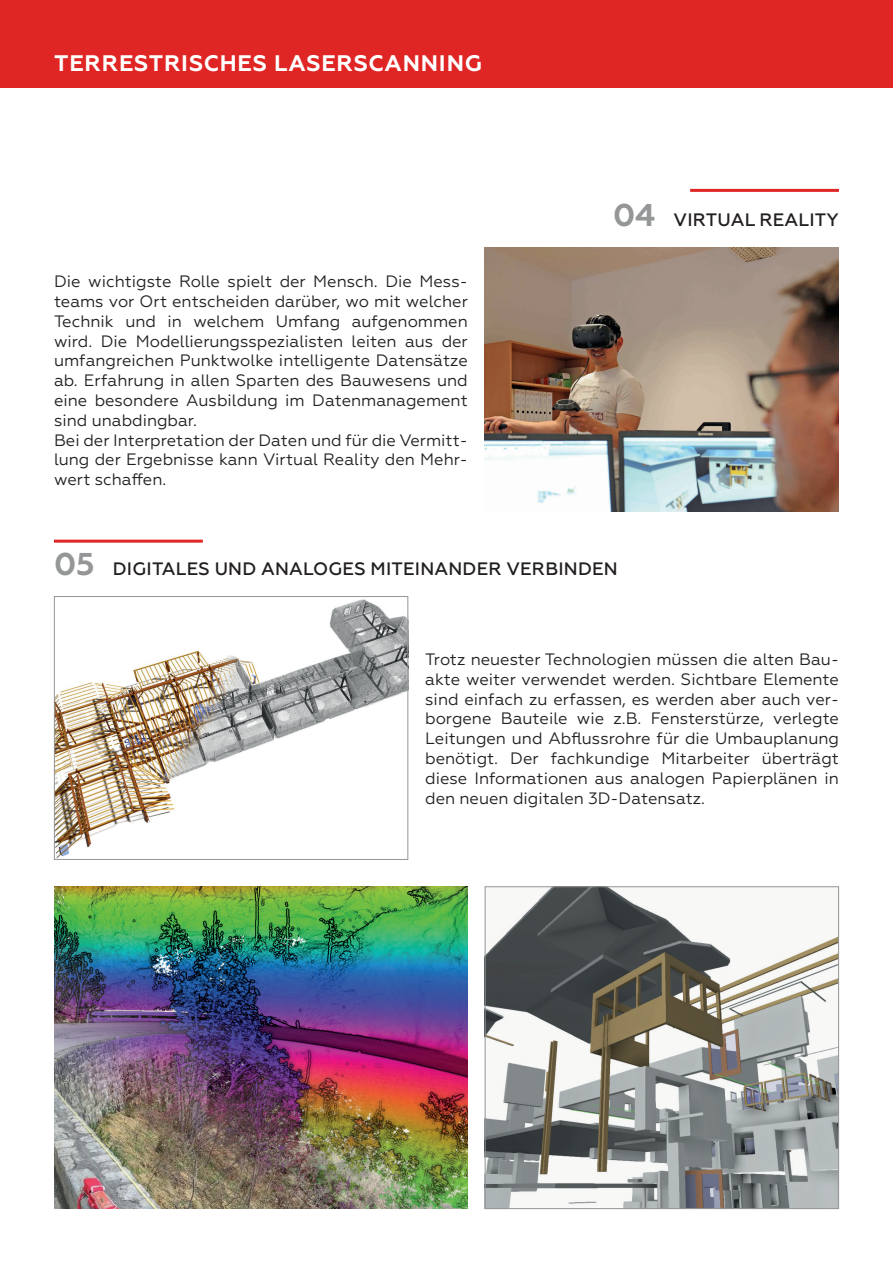
<style>
.page{position:relative;width:893px;height:1263px;background:#fff}
.page>*{position:absolute;margin:0;border:0;box-sizing:border-box;transform-origin:0 0}
.t1{font:700 22.5px "Geometria";letter-spacing:.035em;color:#fff}
.t2{font:500 18px "Geometria";letter-spacing:.01em;color:#231f20}
.t3{font:16.5px/19.8px "Geometria";color:#231f20}
.s1{font-weight:700;font-size:31.5px;color:#949697}
</style>
<div class="page">
<div style="left:0;top:0;width:893px;height:88px;background:#e02525"></div>
<img style="left:54px;top:886px;width:414px;height:323px">
<img style="left:487px;top:888px;width:350px;height:319px">
<div style="left:485px;top:886px;width:354px;height:323px;border:1px solid #949697"></div>
<img style="left:485px;top:248px;width:354px;height:264px">
<img style="left:56px;top:599px;width:350px;height:259px">
<div style="left:54px;top:596px;width:354px;height:264px;border:1px solid #949697"></div>
<hr style="left:690px;top:189px;width:149px;height:3px;background:#e02525">
<hr style="left:54px;top:540px;width:149px;height:3px;background:#e02525">
<h1 class="t1" style="left:54px;top:50px;width:429px">TERRESTRISCHES LASERSCANNING</h1>
<p class="t3" style="left:54px;top:271px;width:415px">Die wichtigste Rolle spielt der Mensch. Die Mess&shy;teams vor Ort entscheiden darüber, wo mit welcher Technik und in welchem Umfang aufgenommen wird. Die Modellierungsspezialisten leiten aus der umfangreichen Punktwolke intelligente Datensätze ab. Erfahrung in allen Sparten des Bauwesens und eine besondere Ausbildung im Datenmanagement sind unabdingbar.<br>Bei der Interpretation der Daten und für die Vermitt&shy;lung der Ergebnisse kann Virtual Reality den Mehr&shy;wert schaffen.</p>
<p class="t2" style="left:613px;top:209px;width:227px"><span class="s1">04</span> VIRTUAL REALITY</p>
<p class="t2" style="left:54px;top:559px;width:565px"><span class="s1">05</span> DIGITALES UND ANALOGES MITEINANDER VERBINDEN</p>
<p class="t3" style="left:425px;top:649px;width:415px;text-align:justify">Trotz neuester Technologien müssen die alten Bau&shy;akte weiter verwendet werden. Sichtbare Elemente sind einfach zu erfassen, es werden aber auch ver&shy;borgene Bauteile wie z.B. Fensterstürze, verlegte Leitungen und Abflussrohre für die Umbauplanung benötigt. Der fachkundige Mitarbeiter überträgt diese Informationen aus analogen Papierplänen in den neuen digitalen 3D-Datensatz.</p>
</div>
